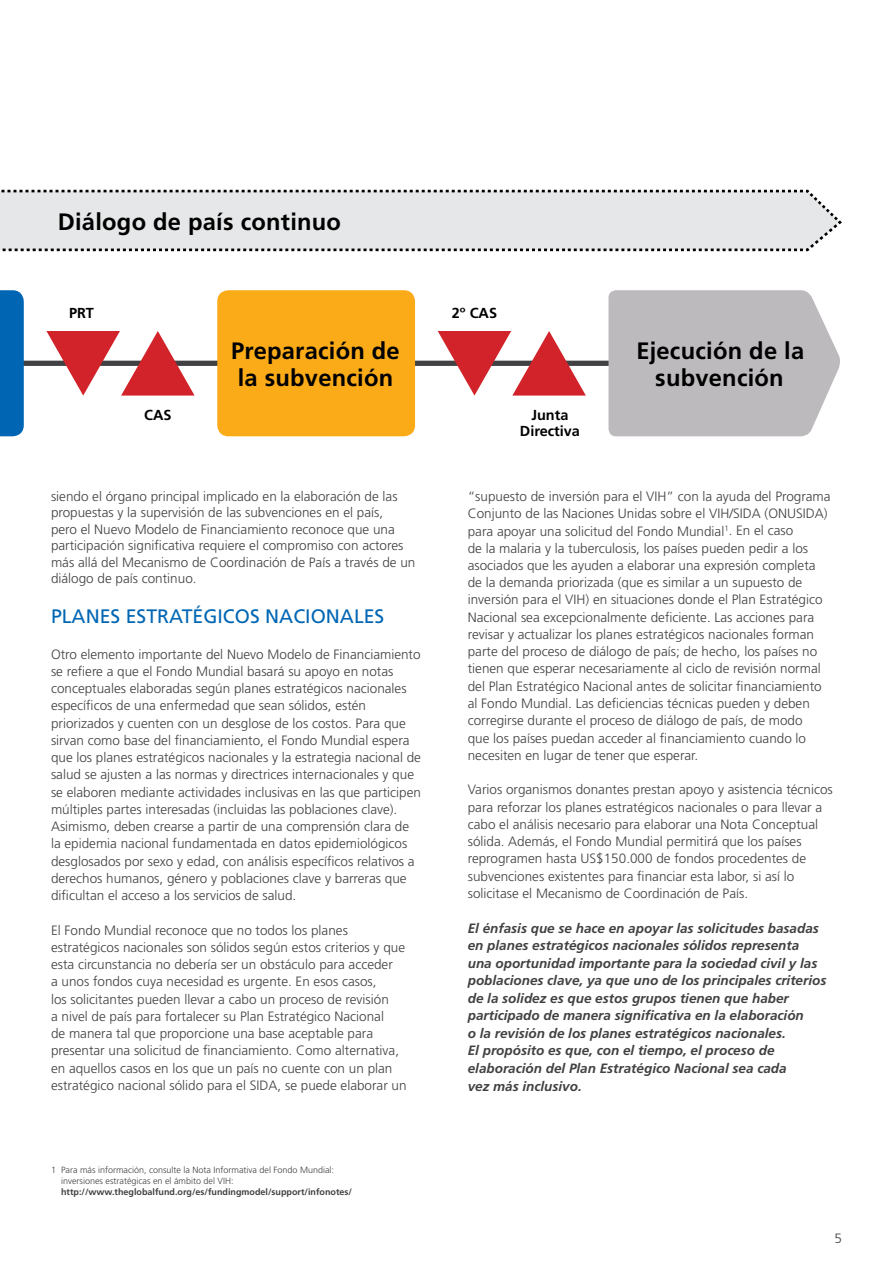
<style>
.page{position:relative;width:893px;height:1263px;background:#fff}
.page>*{position:absolute;margin:0;border:0;box-sizing:border-box;transform-origin:0 0}
.t1{font:700 23.7px/26.4px "Frutiger";letter-spacing:.01em;color:#000;text-align:center}
.t2{font:19.5px "Frutiger";color:#0066b3}
.t3{font:700 14.55px/15.8px "Frutiger";color:#000;text-align:center}
.t4{font:300 13.5px/17.2px "Frutiger";color:#414042}
.t5{font:italic 700 13.5px/17.5px "Frutiger";color:#414042}
.t6{font:300 9px/10.8px "Frutiger";color:#414042}
.t7{font:700 9px "Frutiger";color:#414042}
</style>
<div class="page">
<svg style="left:0;top:189px;width:842px;height:63px;background:#dddedf"></svg>
<div style="left:0;top:361px;width:623px;height:5px;background:#414042"></div>
<svg style="left:608px;top:290px;width:232px;height:146px;background:#c1bec1"></svg>
<div style="left:0;top:290px;width:24px;height:146px;background:#0066b3"></div>
<div style="left:217px;top:290px;width:198px;height:146px;background:#fbab18;border-radius:11px"></div>
<svg style="left:46px;top:331px;width:149px;height:65px"></svg>
<svg style="left:438px;top:331px;width:148px;height:65px"></svg>
<h1 class="t1" style="left:58px;top:208px;width:285px">Diálogo de país continuo</h1>
<p class="t3" style="left:69px;top:305px;width:26px">PRT</p>
<p class="t3" style="left:452px;top:305px;width:47px">2º CAS</p>
<h1 class="t1" style="left:231px;top:338px;width:170px;text-align:left">Preparación de la subvención</h1>
<p class="t3" style="left:144px;top:407px;width:29px">CAS</p>
<p class="t3" style="left:520px;top:407px;width:62px">Junta<br>Directiva</p>
<h1 class="t1" style="left:636px;top:338px;width:169px">Ejecución de la subvención</h1>
<p class="t4" style="left:51px;top:488px;width:366px;line-height:16.5px">siendo el órgano principal implicado en la elaboración de las propuestas y la supervisión de las subvenciones en el país,<br>pero el Nuevo Modelo de Financiamiento reconoce que una participación significativa requiere el compromiso con actores más allá del Mecanismo de Coordinación de País a través de un diálogo de país continuo.</p>
<h2 class="t2" style="left:51px;top:605px;width:335px">PLANES ESTRATÉGICOS NACIONALES</h2>
<p class="t4" style="left:51px;top:645px;width:371px">Otro elemento importante del Nuevo Modelo de Financiamiento se refiere a que el Fondo Mundial basará su apoyo en notas conceptuales elaboradas según planes estratégicos nacionales específicos de una enfermedad que sean sólidos, estén priorizados y cuenten con un desglose de los costos. Para que sirvan como base del financiamiento, el Fondo Mundial espera que los planes estratégicos nacionales y la estrategia nacional de salud se ajusten a las normas y directrices internacionales y que se elaboren mediante actividades inclusivas en las que participen múltiples partes interesadas (incluidas las poblaciones clave).<br>Asimismo, deben crearse a partir de una comprensión clara de la epidemia nacional fundamentada en datos epidemiológicos desglosados por sexo y edad, con análisis específicos relativos a derechos humanos, género y poblaciones clave y barreras que dificultan el acceso a los servicios de salud.</p>
<p class="t4" style="left:51px;top:921px;width:357px">El Fondo Mundial reconoce que no todos los planes estratégicos nacionales son sólidos según estos criterios y que esta circunstancia no debería ser un obstáculo para acceder<br>a unos fondos cuya necesidad es urgente. En esos casos,<br>los solicitantes pueden llevar a cabo un proceso de revisión<br>a nivel de país para fortalecer su Plan Estratégico Nacional<br>de manera tal que proporcione una base aceptable para presentar una solicitud de financiamiento. Como alternativa, en aquellos casos en los que un país no cuente con un plan estratégico nacional sólido para el SIDA, se puede elaborar un</p>
<p class="t6" style="left:61px;top:1164px;width:275px;text-indent:-10px">1 Para más información, consulte la Nota Informativa del Fondo Mundial: inversiones estratégicas en el ámbito del VIH:</p>
<p class="t7" style="left:61px;top:1186px;width:293px">http://www.theglobalfund.org/es/fundingmodel/support/infonotes/</p>
<p class="t4" style="left:468px;top:488px;width:364px">“supuesto de inversión para el VIH” con la ayuda del Programa Conjunto de las Naciones Unidas sobre el VIH/SIDA (ONUSIDA) para apoyar una solicitud del Fondo Mundial<sup>1</sup>. En el caso<br>de la malaria y la tuberculosis, los países pueden pedir a los asociados que les ayuden a elaborar una expresión completa de la demanda priorizada (que es similar a un supuesto de inversión para el VIH) en situaciones donde el Plan Estratégico Nacional sea excepcionalmente deficiente. Las acciones para revisar y actualizar los planes estratégicos nacionales forman parte del proceso de diálogo de país; de hecho, los países no tienen que esperar necesariamente al ciclo de revisión normal del Plan Estratégico Nacional antes de solicitar financiamiento al Fondo Mundial. Las deficiencias técnicas pueden y deben corregirse durante el proceso de diálogo de país, de modo<br>que los países puedan acceder al financiamiento cuando lo necesiten en lugar de tener que esperar.</p>
<p class="t4" style="left:468px;top:781px;width:367px">Varios organismos donantes prestan apoyo y asistencia técnicos para reforzar los planes estratégicos nacionales o para llevar a cabo el análisis necesario para elaborar una Nota Conceptual sólida. Además, el Fondo Mundial permitirá que los países reprogramen hasta US$150.000 de fondos procedentes de subvenciones existentes para financiar esta labor, si así lo solicitase el Mecanismo de Coordinación de País.</p>
<p class="t5" style="left:468px;top:919px;width:360px">El énfasis que se hace en apoyar las solicitudes basadas en planes estratégicos nacionales sólidos representa una oportunidad importante para la sociedad civil y las poblaciones clave, ya que uno de los principales criterios de la solidez es que estos grupos tienen que haber participado de manera significativa en la elaboración<br>o la revisión de los planes estratégicos nacionales.<br>El propósito es que, con el tiempo, el proceso de elaboración del Plan Estratégico Nacional sea cada<br>vez más inclusivo.</p>
<p class="t4" style="left:834px;top:1229px;width:9px">5</p>
</div>
